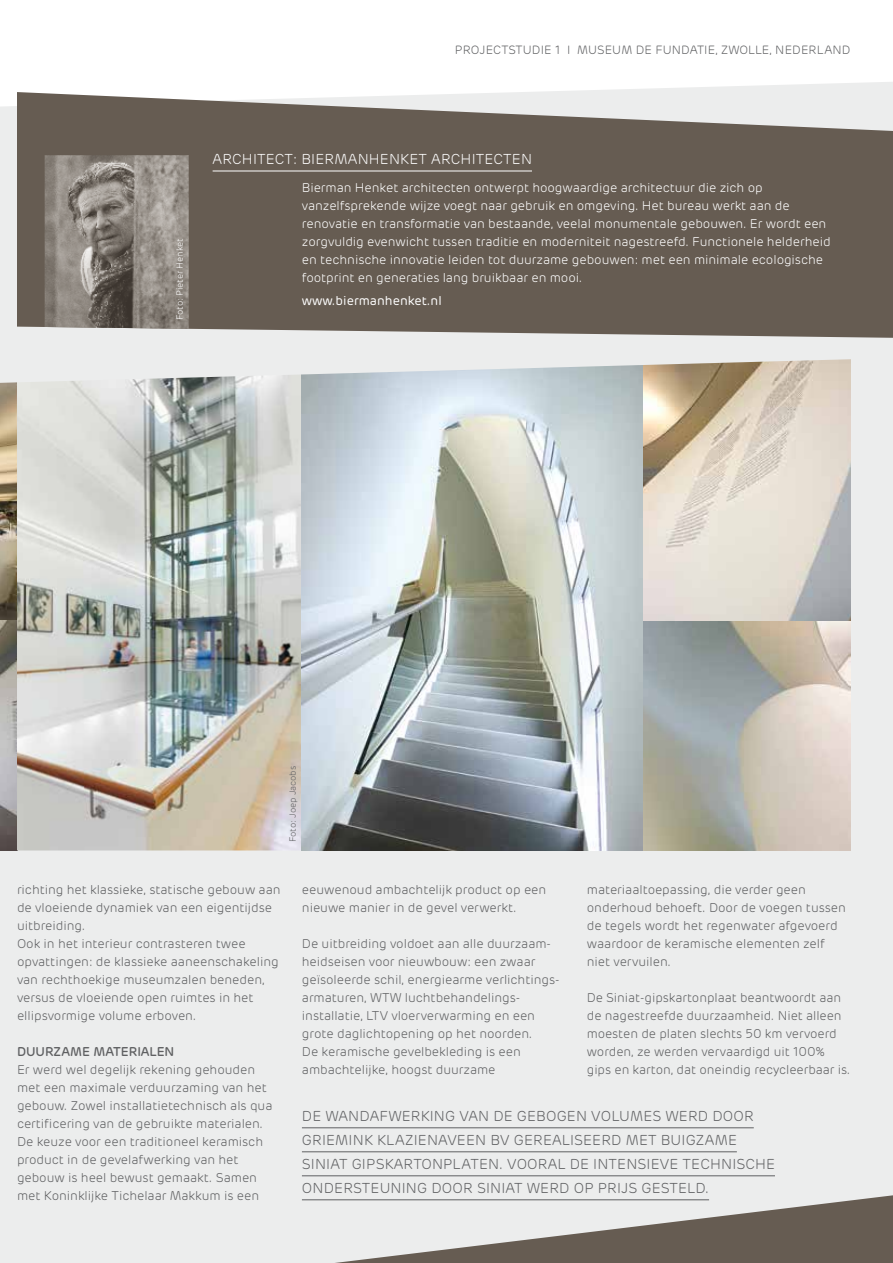
<style>
.page{position:relative;width:893px;height:1263px;background:#eceded}
.page>*{position:absolute;margin:0;border:0;box-sizing:border-box;transform-origin:0 0}
.t1{font:300 14.4px/24px "Rubrik";letter-spacing:.01em;color:#5f6062}
.t2{font:300 14.4px "Rubrik";letter-spacing:.01em;color:#fff}
.t3{font:300 12.75px/18px "Rubrik";letter-spacing:-.005em;color:#5f6062}
.t4{font:300 12.75px/18px "Rubrik";letter-spacing:-.005em;color:#fff}
.t5{font:12.75px "Rubrik";color:#fff}
.t6{font:500 12.75px "Rubrik";letter-spacing:-.005em;color:#5f6062}
.t7{font:300 12px "Rubrik";letter-spacing:.01em;color:#5f6062}
.t8{font:300 9px "Rubrik";letter-spacing:-.005em;color:#fff}
.t9{font:300 9px "Rubrik";letter-spacing:-.005em;color:#5f6062}
</style>
<div class="page">
<div style="left:0;top:0;width:893px;height:106px;background:#fff"></div>
<svg style="left:334px;top:1195px;width:559px;height:68px"></svg>
<img style="left:0;top:383px;width:17px;height:467px">
<img style="left:642px;top:383px;width:208px;height:467px">
<img style="left:17px;top:383px;width:285px;height:467px">
<img style="left:302px;top:383px;width:340px;height:467px">
<svg style="left:0;top:359px;width:851px;height:24px"></svg>
<svg style="left:17px;top:92px;width:876px;height:246px;background:#756d64"></svg>
<img style="left:45px;top:155px;width:144px;height:174px">
<hr style="left:213px;top:171px;width:319px;height:1px;background:#fff">
<hr style="left:302px;top:1127px;width:452px;height:1px;background:#5f6062">
<hr style="left:302px;top:1151px;width:435px;height:1px;background:#5f6062">
<hr style="left:302px;top:1175px;width:473px;height:1px;background:#5f6062">
<hr style="left:302px;top:1199px;width:407px;height:1px;background:#5f6062">
<p class="t7" style="left:455px;top:42px;width:397px">PROJECTSTUDIE 1 I MUSEUM DE FUNDATIE, ZWOLLE, NEDERLAND</p>
<p class="t8" style="left:174px;top:320px;width:84px;rotate:-90deg">Foto: Pieter Henket</p>
<p class="t2" style="left:213px;top:150px;width:321px">ARCHITECT: BIERMANHENKET ARCHITECTEN</p>
<p class="t4" style="left:302px;top:179px;width:530px">Bierman Henket architecten ontwerpt hoogwaardige architectuur die zich op vanzelfsprekende wijze voegt naar gebruik en omgeving. Het bureau werkt aan de renovatie en transformatie van bestaande, veelal monumentale gebouwen. Er wordt een zorgvuldig evenwicht tussen traditie en moderniteit nagestreefd. Functionele helderheid en technische innovatie leiden tot duurzame gebouwen: met een minimale ecologische footprint en generaties lang bruikbaar en mooi.</p>
<p class="t5" style="left:302px;top:293px;width:141px">www.biermanhenket.nl</p>
<p class="t9" style="left:288px;top:842px;width:78px;rotate:-90deg">Foto: Joep Jacobs</p>
<p class="t3" style="left:17px;top:881px;width:265px">richting het klassieke, statische gebouw aan de vloeiende dynamiek van een eigentijdse uitbreiding.<br>Ook in het interieur contrasteren twee opvattingen: de klassieke aaneenschakeling van rechthoekige museumzalen beneden, versus de vloeiende open ruimtes in het ellipsvormige volume erboven.</p>
<p class="t6" style="left:17px;top:1044px;width:159px">DUURZAME MATERIALEN</p>
<p class="t3" style="left:17px;top:1061px;width:257px">Er werd wel degelijk rekening gehouden met een maximale verduurzaming van het gebouw. Zowel installatietechnisch als qua certificering van de gebruikte materialen.<br>De keuze voor een traditioneel keramisch product in de gevelafwerking van het gebouw is heel bewust gemaakt. Samen met Koninklijke Tichelaar Makkum is een</p>
<p class="t3" style="left:302px;top:881px;width:246px">eeuwenoud ambachtelijk product op een nieuwe manier in de gevel verwerkt.</p>
<p class="t3" style="left:302px;top:935px;width:259px">De uitbreiding voldoet aan alle duurzaam&shy;heidseisen voor nieuwbouw: een zwaar geïsoleerde schil, energiearme verlichtings&shy;armaturen, WTW luchtbehandelings&shy;installatie, LTV vloerverwarming en een grote daglichtopening op het noorden.<br>De keramische gevelbekleding is een ambachtelijke, hoogst duurzame</p>
<p class="t3" style="left:587px;top:881px;width:261px">materiaaltoepassing, die verder geen onderhoud behoeft. Door de voegen tussen de tegels wordt het regenwater afgevoerd waardoor de keramische elementen zelf niet vervuilen.</p>
<p class="t3" style="left:587px;top:989px;width:265px">De Siniat-gipskartonplaat beantwoordt aan de nagestreefde duurzaamheid. Niet alleen moesten de platen slechts 50 km vervoerd worden, ze werden vervaardigd uit 100% gips en karton, dat oneindig recycleerbaar is.</p>
<p class="t1" style="left:302px;top:1104px;width:475px">DE WANDAFWERKING VAN DE GEBOGEN VOLUMES WERD DOOR GRIEMINK KLAZIENAVEEN BV GEREALISEERD MET BUIGZAME SINIAT GIPSKARTONPLATEN. VOORAL DE INTENSIEVE TECHNISCHE ONDERSTEUNING DOOR SINIAT WERD OP PRIJS GESTELD.</p>
</div>
